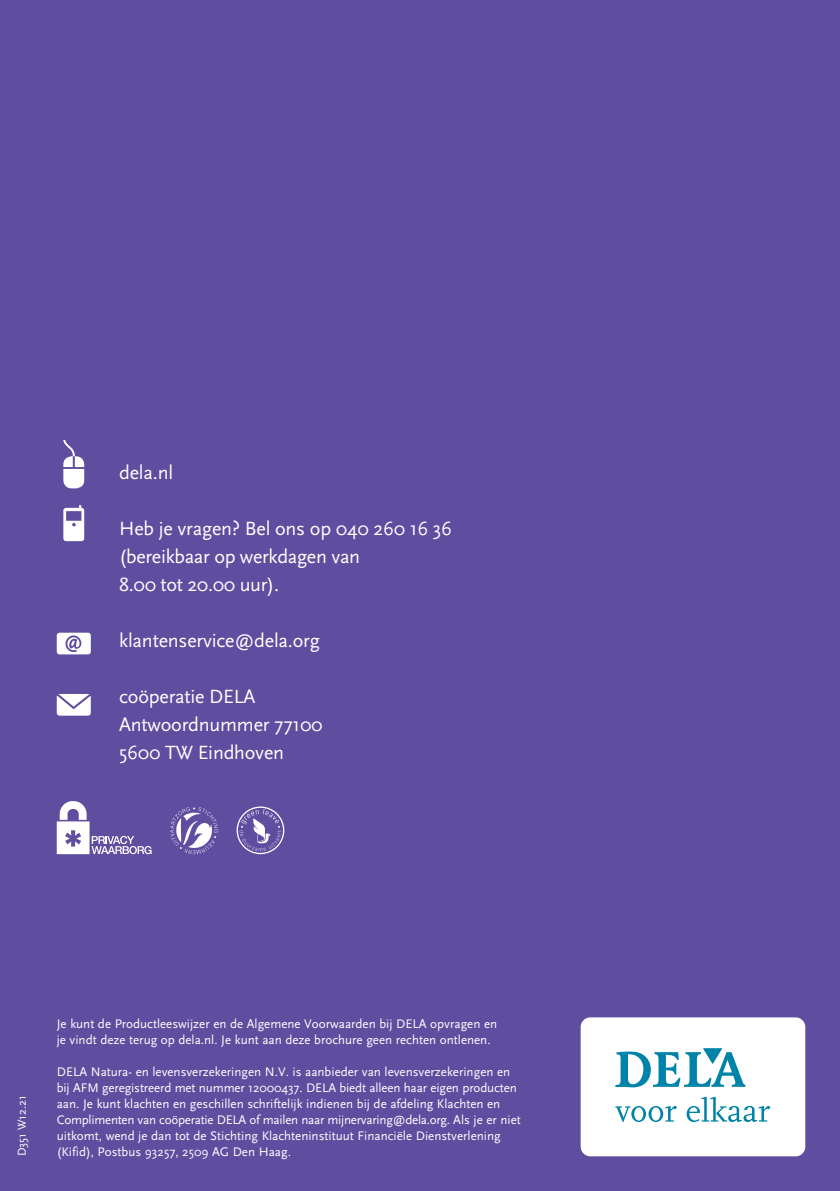
<style>
.page{position:relative;width:840px;height:1191px;background:#fff}
.page>*{position:absolute;margin:0;border:0;box-sizing:border-box;transform-origin:0 0}
.t1{font:20px "Scala Sans OT";letter-spacing:-.01em;color:#fff}
.t2{font:13px/16px "Scala Sans OT";color:#fff}
.t3{font:12px "Scala Sans OT";color:#fff}
</style>
<div class="page">
<div style="left:0;top:0;width:839px;height:1191px;background:#5f4da0"></div>
<svg style="left:57px;top:694px;width:34px;height:21px"></svg>
<svg style="left:63px;top:505px;width:21px;height:36px"></svg>
<svg style="left:63px;top:440px;width:21px;height:48px"></svg>
<svg style="left:57px;top:632px;width:34px;height:22px"></svg>
<div style="left:580px;top:1017px;width:224px;height:139px;background:#fff;border-radius:10px"></div>
<svg style="left:615px;top:1106px;width:61px;height:16px"></svg>
<svg style="left:686px;top:1096px;width:84px;height:26px"></svg>
<svg style="left:615px;top:1048px;width:130px;height:39px"></svg>
<svg style="left:57px;top:801px;width:94px;height:53px"></svg>
<svg style="left:170px;top:807px;width:48px;height:47px"></svg>
<div style="left:236px;top:806px;width:48px;height:48px;border:1px solid #fff;border-radius:50%"></div>
<svg style="left:239px;top:809px;width:42px;height:42px"></svg>
<p class="t1" style="left:119px;top:461px;width:55px">dela.nl</p>
<p class="t1" style="left:119px;top:517px;width:334px">Heb je vragen? Bel ons op 040 260 16 36</p>
<p class="t1" style="left:119px;top:545px;width:242px">(bereikbaar op werkdagen van</p>
<p class="t1" style="left:119px;top:573px;width:161px">8.00 tot 20.00 uur).</p>
<p class="t1" style="left:119px;top:629px;width:202px">klantenservice@dela.org</p>
<p class="t1" style="left:119px;top:685px;width:138px">coöperatie DELA</p>
<p class="t1" style="left:119px;top:713px;width:205px">Antwoordnummer 77100</p>
<p class="t1" style="left:119px;top:741px;width:166px">5600 TW Eindhoven</p>
<p class="t3" style="left:15px;top:1156px;width:62px;rotate:-90deg">D351 W12.21</p>
<p class="t2" style="left:57px;top:1016px;width:442px">Je kunt de Productleeswijzer en de Algemene Voorwaarden bij DELA opvragen en je vindt deze terug op dela.nl. Je kunt aan deze brochure geen rechten ontlenen.</p>
<p class="t2" style="left:57px;top:1064px;width:465px">DELA Natura- en levensverzekeringen N.V. is aanbieder van levensverzekeringen en bij AFM geregistreerd met nummer 12000437. DELA biedt alleen haar eigen producten aan. Je kunt klachten en geschillen schriftelijk indienen bij de afdeling Klachten en Complimenten van coöperatie DELA of mailen naar mijnervaring@dela.org. Als je er niet uitkomt, wend je dan tot de Stichting Klachteninstituut Financiële Dienstverlening (Kifid), Postbus 93257, 2509 AG Den Haag.</p>
</div>
